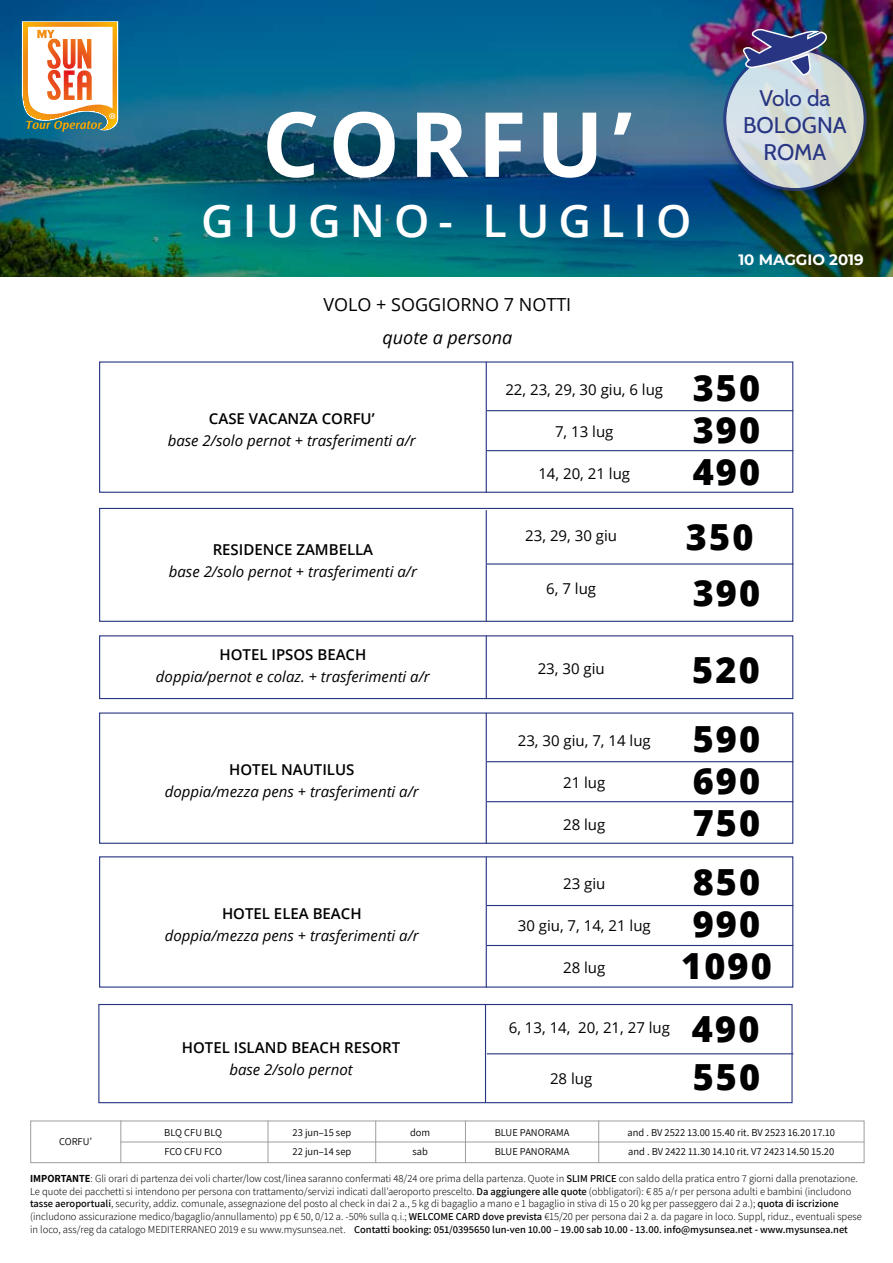
<style>
.page{position:relative;width:893px;height:1263px;background:#fff}
.page>*{position:absolute;margin:0;border:0;box-sizing:border-box;transform-origin:0 0}
.t1{font:700 90px "Open Sans";letter-spacing:.1em;color:#fff}
.t2{font:600 45px "Open Sans";letter-spacing:.2em;color:#fff}
.t3{font:800 36px/42px "Open Sans";letter-spacing:.06em;color:#000;text-align:justify}
.t4{font:22.5px/27px "Cabin";color:#283583;text-align:center}
.t5{font:18px "Open Sans";color:#000}
.t6{font:italic 18px "Open Sans";color:#000}
.t7{font:italic 15px "Open Sans";color:#000}
.t8{font:15px "Open Sans";color:#000}
.t9{font:600 15px "Open Sans";color:#000}
.t10{font:700 15px "Montserrat";color:#fff}
.t11{font:300 10.5px/12.6px "Assistant";color:#000}
.t12{font:10.5px/19.5px "Assistant";color:#000}
.s1{font-weight:700}
.s2{font-weight:600}
</style>
<div class="page">
<img style="left:0;top:0;width:893px;height:277px">
<div style="left:720px;top:45px;width:162px;height:161px;background:#000;opacity:.5"></div>
<svg style="left:725px;top:49px;width:140px;height:141px;background:#ced6d6"></svg>
<img style="left:741px;top:28px;width:87px;height:49px">
<svg style="left:22px;top:21px;width:97px;height:112px"></svg>
<div style="left:99px;top:361px;width:694px;height:132px;border:1px solid #283583"></div>
<div style="left:99px;top:712px;width:694px;height:132px;border:1px solid #283583"></div>
<div style="left:99px;top:508px;width:694px;height:114px;border:1px solid #283583"></div>
<hr style="left:486px;top:362px;width:1px;height:131px;background:#283583">
<hr style="left:486px;top:713px;width:1px;height:131px;background:#283583">
<hr style="left:486px;top:857px;width:1px;height:131px;background:#283583">
<hr style="left:487px;top:410px;width:306px;height:1px;background:#283583">
<hr style="left:487px;top:761px;width:306px;height:1px;background:#283583">
<hr style="left:487px;top:905px;width:306px;height:1px;background:#283583">
<hr style="left:487px;top:450px;width:306px;height:1px;background:#283583">
<hr style="left:487px;top:801px;width:306px;height:1px;background:#283583">
<hr style="left:487px;top:945px;width:306px;height:1px;background:#283583">
<hr style="left:487px;top:563px;width:306px;height:2px;background:#283583">
<hr style="left:487px;top:1053px;width:306px;height:1px;background:#283583">
<hr style="left:486px;top:510px;width:1px;height:112px;background:#283583">
<div style="left:30px;top:1120px;width:834px;height:43px;border:1px solid #9d9d9c"></div>
<hr style="left:268px;top:1120px;width:1px;height:43px;background:#9d9d9c">
<hr style="left:120px;top:1120px;width:1px;height:43px;background:#9d9d9c">
<hr style="left:120px;top:1141px;width:744px;height:1px;background:#9d9d9c">
<hr style="left:375px;top:1121px;width:1px;height:42px;background:#9d9d9c">
<hr style="left:465px;top:1121px;width:1px;height:42px;background:#9d9d9c">
<hr style="left:598px;top:1121px;width:1px;height:42px;background:#9d9d9c">
<div style="left:98px;top:1004px;width:695px;height:99px;border:1px solid #283583"></div>
<hr style="left:485px;top:1004px;width:1px;height:99px;background:#283583">
<div style="left:99px;top:635px;width:694px;height:64px;border:1px solid #283583"></div>
<hr style="left:486px;top:635px;width:1px;height:64px;background:#283583">
<h1 class="t1" style="left:262px;top:81px;width:372px">CORFU’</h1>
<h2 class="t2" style="left:201px;top:190px;width:492px">GIUGNO- LUGLIO</h2>
<h3 class="t5" style="left:323px;top:292px;width:249px">VOLO + SOGGIORNO 7 NOTTI</h3>
<h3 class="t6" style="left:382px;top:325px;width:131px">quote a persona</h3>
<h3 class="t4" style="left:743px;top:83px;width:105px">Volo da<br>BOLOGNA<br>ROMA</h3>
<h3 class="t10" style="left:738px;top:249px;width:127px">10 MAGGIO 2019</h3>
<h3 class="t9" style="left:209px;top:408px;width:167px">CASE VACANZA CORFU’</h3>
<h3 class="t7" style="left:168px;top:431px;width:250px">base 2/solo pernot + trasferimenti a/r</h3>
<h3 class="t9" style="left:213px;top:539px;width:162px">RESIDENCE ZAMBELLA</h3>
<h3 class="t7" style="left:169px;top:561px;width:250px">base 2/solo pernot + trasferimenti a/r</h3>
<h3 class="t9" style="left:219px;top:644px;width:148px">HOTEL IPSOS BEACH</h3>
<h3 class="t7" style="left:156px;top:666px;width:275px">doppia/pernot e colaz. + trasferimenti a/r</h3>
<h3 class="t9" style="left:229px;top:759px;width:127px">HOTEL NAUTILUS</h3>
<h3 class="t7" style="left:165px;top:782px;width:256px">doppia/mezza pens + trasferimenti a/r</h3>
<h3 class="t9" style="left:222px;top:903px;width:141px">HOTEL ELEA BEACH</h3>
<h3 class="t7" style="left:165px;top:925px;width:256px">doppia/mezza pens + trasferimenti a/r</h3>
<h3 class="t9" style="left:182px;top:1037px;width:220px">HOTEL ISLAND BEACH RESORT</h3>
<h3 class="t7" style="left:229px;top:1060px;width:125px">base 2/solo pernot</h3>
<h3 class="t8" style="left:505px;top:379px;width:159px">22, 23, 29, 30 giu, 6 lug</h3>
<h3 class="t8" style="left:555px;top:421px;width:60px">7, 13 lug</h3>
<h3 class="t8" style="left:538px;top:463px;width:93px">14, 20, 21 lug</h3>
<h3 class="t3" style="left:693px;top:365px;width:69px">350<br>390<br>490</h3>
<h3 class="t8" style="left:525px;top:525px;width:93px">23, 29, 30 giu</h3>
<h3 class="t3" style="left:686px;top:514px;width:69px">350</h3>
<h3 class="t8" style="left:546px;top:579px;width:51px">6, 7 lug</h3>
<h3 class="t3" style="left:693px;top:570px;width:69px">390</h3>
<h3 class="t8" style="left:538px;top:658px;width:69px">23, 30 giu</h3>
<h3 class="t3" style="left:692px;top:646px;width:69px">520</h3>
<h3 class="t8" style="left:518px;top:730px;width:135px">23, 30 giu, 7, 14 lug</h3>
<h3 class="t8" style="left:563px;top:772px;width:44px">21 lug</h3>
<h3 class="t8" style="left:563px;top:814px;width:44px">28 lug</h3>
<h3 class="t8" style="left:563px;top:874px;width:44px">23 giu</h3>
<h3 class="t8" style="left:518px;top:916px;width:135px">30 giu, 7, 14, 21 lug</h3>
<h3 class="t8" style="left:563px;top:958px;width:44px">28 lug</h3>
<h3 class="t3" style="left:693px;top:716px;width:69px">590<br>690<br>750</h3>
<h3 class="t3" style="left:681px;top:859px;width:92px;text-align:center">850<br>990<br>1090</h3>
<h3 class="t8" style="left:509px;top:1017px;width:163px">6, 13, 14, 20, 21, 27 lug</h3>
<h3 class="t3" style="left:692px;top:1006px;width:69px">490</h3>
<h3 class="t8" style="left:550px;top:1068px;width:44px">28 lug</h3>
<h3 class="t3" style="left:693px;top:1053px;width:69px">550</h3>
<p class="t12" style="left:59px;top:1131px;width:34px">CORFU’</p>
<p class="t12" style="left:293px;top:1122px;width:60px">23 jun–15 sep<br>22 jun–14 sep</p>
<p class="t12" style="left:410px;top:1122px;width:22px">dom sab</p>
<p class="t12" style="left:495px;top:1122px;width:76px">BLUE PANORAMA<br>BLUE PANORAMA</p>
<p class="t12" style="left:628px;top:1122px;width:209px">and . BV 2522 13.00 15.40 rit. BV 2523 16.20 17.10 and . BV 2422 11.30 14.10 rit. V7 2423 14.50 15.20</p>
<p class="t12" style="left:164px;top:1122px;width:59px">BLQ CFU BLQ<br>FCO CFU FCO</p>
<p class="t11" style="left:30px;top:1172px;width:833px"><span class="s1">IMPORTANTE</span>: Gli orari di partenza dei voli charter/low cost/linea saranno confermati 48/24 ore prima della partenza. Quote in <span class="s2">SLIM PRICE</span> con saldo della pratica entro 7 giorni dalla prenotazione.<br>Le quote dei pacchetti si intendono per persona con trattamento/servizi indicati dall’aeroporto prescelto. <span class="s2">Da aggiungere alle quote</span> (obbligatori): € 85 a/r per persona adulti e bambini (includono <span class="s2">tasse aeroportuali</span>, security, addiz. comunale, assegnazione del posto al check in dai 2 a., 5 kg di bagaglio a mano e 1 bagaglio in stiva di 15 o 20 kg per passeggero dai 2 a.); <span class="s2">quota di iscrizione </span>(includono assicurazione medico/bagaglio/annullamento) pp € 50, 0/12 a. -50% sulla q.i.; <span class="s2">WELCOME CARD dove prevista</span> €15/20 per persona dai 2 a. da pagare in loco. Suppl, riduz., eventuali spese in loco, ass/reg da catalogo MEDITERRANEO 2019 e su www.mysunsea.net. <span class="s2">Contatti booking: 051/0395650 lun-ven 10.00 – 19.00 sab 10.00 - 13.00. info@mysunsea.net - www.mysunsea.net</span></p>
</div>
